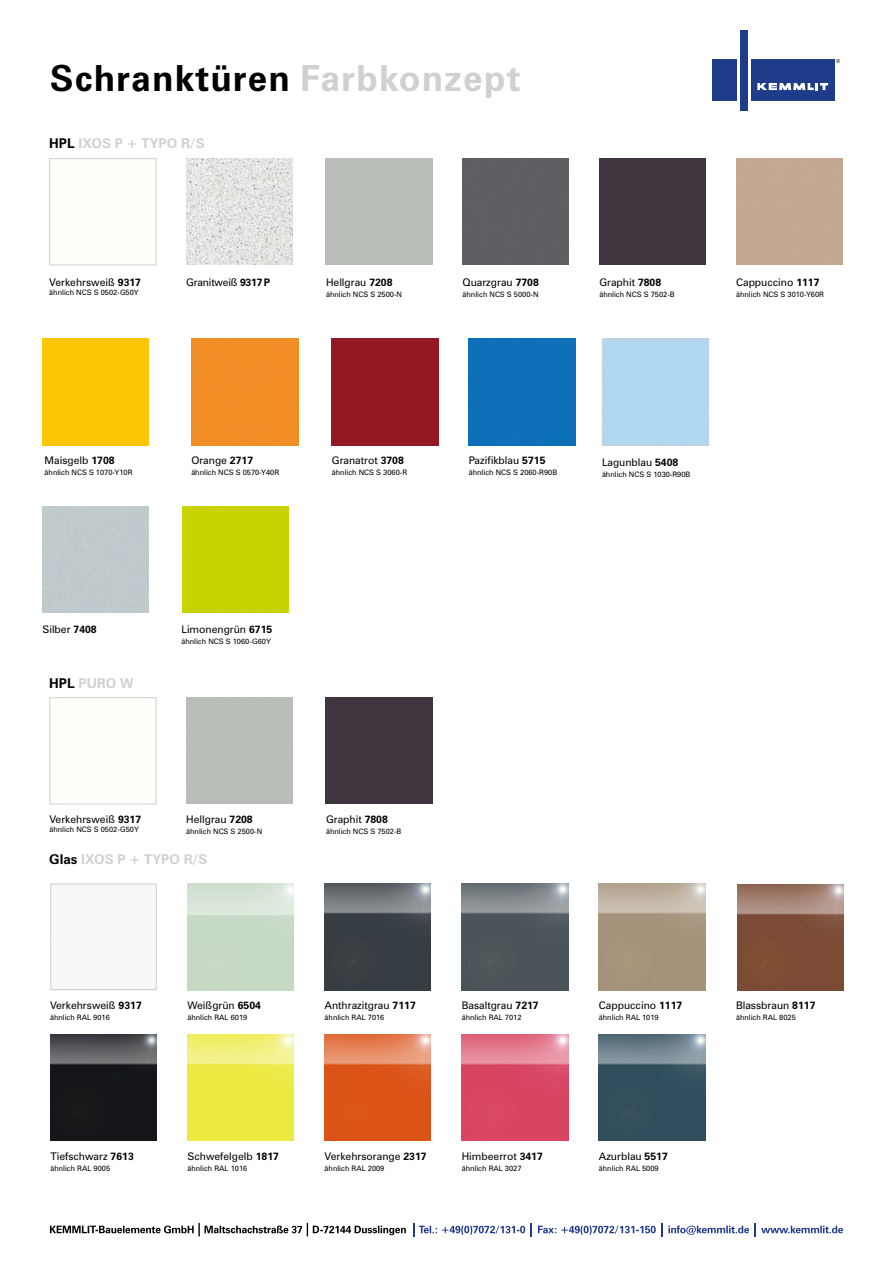
<style>
.page{position:relative;width:893px;height:1263px;background:#fff}
.page>*{position:absolute;margin:0;border:0;box-sizing:border-box;transform-origin:0 0}
.t1{font:700 36px "Zurich BT";letter-spacing:.03em;color:#000}
.t2{font:700 13.5px "Zurich BT";color:#d0d0d0}
.t3{font:10.5px "Zurich BT";color:#000}
.t4{font:10.5px "Zurich BT";letter-spacing:-.02em;color:#000}
.t5{font:7.5px "Zurich BT";color:#000}
.s1{color:#d0d0d0}
.s2{color:#000}
.s3{font-weight:700}
</style>
<div class="page">
<svg style="left:755px;top:1223px;width:88px;height:13px"></svg>
<svg style="left:538px;top:1223px;width:211px;height:13px"></svg>
<svg style="left:531px;top:1223px;width:1px;height:13px"></svg>
<svg style="left:413px;top:1223px;width:112px;height:13px"></svg>
<svg style="left:50px;top:1223px;width:356px;height:13px"></svg>
<img style="left:186px;top:158px;width:107px;height:107px">
<div style="left:462px;top:158px;width:106px;height:107px;background:#605e63"></div>
<div style="left:600px;top:158px;width:106px;height:107px;background:#40363f"></div>
<div style="left:43px;top:339px;width:106px;height:106px;background:#fdc605"></div>
<div style="left:192px;top:339px;width:106px;height:106px;background:#f18d25"></div>
<div style="left:326px;top:697px;width:106px;height:107px;background:#3f353e"></div>
<div style="left:332px;top:339px;width:106px;height:106px;background:#941824"></div>
<div style="left:469px;top:339px;width:106px;height:106px;background:#0d70b7"></div>
<div style="left:602px;top:339px;width:106px;height:106px;border:1px solid #d0d0d0"></div>
<div style="left:182px;top:506px;width:106px;height:107px;background:#c9d300"></div>
<div style="left:49px;top:158px;width:107px;height:107px;border:1px solid #d0d0d0"></div>
<div style="left:49px;top:697px;width:108px;height:107px;border:1px solid #d0d0d0"></div>
<div style="left:712px;top:59px;width:25px;height:41px;background:#1f3c8a"></div>
<div style="left:751px;top:59px;width:83px;height:41px;background:#1f3c8a"></div>
<div style="left:741px;top:31px;width:7px;height:80px;background:#1f3c8a"></div>
<svg style="left:757px;top:83px;width:71px;height:7px"></svg>
<svg style="left:836px;top:59px;width:4px;height:4px"></svg>
<div style="left:50px;top:884px;width:107px;height:106px;border:1px solid #d0d0d0"></div>
<img style="left:50px;top:1034px;width:107px;height:106px">
<img style="left:325px;top:884px;width:106px;height:106px">
<img style="left:188px;top:1034px;width:106px;height:106px">
<img style="left:462px;top:884px;width:106px;height:106px">
<img style="left:325px;top:1034px;width:106px;height:106px">
<img style="left:462px;top:1034px;width:106px;height:107px">
<img style="left:737px;top:884px;width:106px;height:106px">
<img style="left:599px;top:1034px;width:106px;height:107px">
<h1 class="t1" style="left:50px;top:56px;width:472px">Schranktüren <span class="s1">Farbkonzept</span></h1>
<h2 class="t2" style="left:49px;top:135px;width:157px"><span class="s2">HPL</span> IXOS P + TYPO R/S</h2>
<h3 class="t3" style="left:49px;top:275px;width:93px">Verkehrsweiß <span class="s3">9317</span></h3>
<p class="t5" style="left:49px;top:287px;width:91px">ähnlich NCS S 0502-G50Y</p>
<h3 class="t4" style="left:186px;top:276px;width:85px">Granitweiß <span class="s3">9317P</span></h3>
<h3 class="t3" style="left:326px;top:276px;width:68px">Hellgrau <span class="s3">7208</span></h3>
<p class="t5" style="left:326px;top:290px;width:77px">ähnlich NCS S 2500-N</p>
<h3 class="t3" style="left:463px;top:276px;width:78px">Quarzgrau <span class="s3">7708</span></h3>
<p class="t5" style="left:463px;top:290px;width:77px">ähnlich NCS S 5000-N</p>
<h3 class="t3" style="left:599px;top:276px;width:63px">Graphit <span class="s3">7808</span></h3>
<p class="t5" style="left:599px;top:290px;width:77px">ähnlich NCS S 7502-B</p>
<h3 class="t3" style="left:736px;top:275px;width:85px">Cappuccino <span class="s3">1117</span></h3>
<p class="t5" style="left:736px;top:289px;width:89px">ähnlich NCS S 3010-Y60R</p>
<h3 class="t3" style="left:45px;top:454px;width:71px">Maisgelb <span class="s3">1708</span></h3>
<p class="t5" style="left:45px;top:468px;width:89px">ähnlich NCS S 1070-Y10R</p>
<h3 class="t3" style="left:191px;top:454px;width:63px">Orange <span class="s3">2717</span></h3>
<p class="t5" style="left:191px;top:468px;width:89px">ähnlich NCS S 0570-Y40R</p>
<h3 class="t3" style="left:332px;top:454px;width:74px">Granatrot <span class="s3">3708</span></h3>
<p class="t5" style="left:332px;top:468px;width:77px">ähnlich NCS S 3060-R</p>
<h3 class="t3" style="left:469px;top:454px;width:78px">Pazifikblau <span class="s3">5715</span></h3>
<p class="t5" style="left:469px;top:468px;width:90px">ähnlich NCS S 2060-R90B</p>
<h3 class="t3" style="left:602px;top:456px;width:78px">Lagunblau <span class="s3">5408</span></h3>
<p class="t5" style="left:602px;top:470px;width:90px">ähnlich NCS S 1030-R90B</p>
<h3 class="t3" style="left:43px;top:623px;width:56px">Silber <span class="s3">7408</span></h3>
<h3 class="t3" style="left:181px;top:623px;width:92px">Limonengrün <span class="s3">6715</span></h3>
<p class="t5" style="left:181px;top:637px;width:91px">ähnlich NCS S 1060-G60Y</p>
<h2 class="t2" style="left:49px;top:675px;width:86px"><span class="s2">HPL</span> PURO W</h2>
<h3 class="t3" style="left:49px;top:813px;width:93px">Verkehrsweiß <span class="s3">9317</span></h3>
<p class="t5" style="left:49px;top:825px;width:91px">ähnlich NCS S 0502-G50Y</p>
<h3 class="t3" style="left:186px;top:813px;width:68px">Hellgrau <span class="s3">7208</span></h3>
<p class="t5" style="left:186px;top:827px;width:77px">ähnlich NCS S 2500-N</p>
<h2 class="t2" style="left:49px;top:851px;width:160px"><span class="s2">Glas</span> IXOS P + TYPO R/S</h2>
<h3 class="t3" style="left:326px;top:813px;width:63px">Graphit <span class="s3">7808</span></h3>
<p class="t5" style="left:326px;top:827px;width:77px">ähnlich NCS S 7502-B</p>
<h3 class="t3" style="left:50px;top:999px;width:93px">Verkehrsweiß <span class="s3">9317</span></h3>
<p class="t5" style="left:50px;top:1013px;width:61px">ähnlich RAL 9016</p>
<h3 class="t3" style="left:188px;top:999px;width:75px">Weißgrün <span class="s3">6504</span></h3>
<p class="t5" style="left:188px;top:1013px;width:61px">ähnlich RAL 6019</p>
<h3 class="t3" style="left:325px;top:999px;width:93px">Anthrazitgrau <span class="s3">7117</span></h3>
<p class="t5" style="left:325px;top:1013px;width:61px">ähnlich RAL 7016</p>
<h3 class="t3" style="left:462px;top:999px;width:78px">Basaltgrau <span class="s3">7217</span></h3>
<p class="t5" style="left:462px;top:1013px;width:61px">ähnlich RAL 7012</p>
<h3 class="t3" style="left:50px;top:1149px;width:85px">Tiefschwarz <span class="s3">7613</span></h3>
<p class="t5" style="left:50px;top:1163px;width:61px">ähnlich RAL 9005</p>
<h3 class="t3" style="left:188px;top:1149px;width:93px">Schwefelgelb <span class="s3">1817</span></h3>
<p class="t5" style="left:188px;top:1163px;width:61px">ähnlich RAL 1016</p>
<h3 class="t3" style="left:325px;top:1149px;width:104px">Verkehrsorange <span class="s3">2317</span></h3>
<p class="t5" style="left:325px;top:1163px;width:61px">ähnlich RAL 2009</p>
<h3 class="t3" style="left:462px;top:1149px;width:83px">Himbeerrot <span class="s3">3417</span></h3>
<p class="t5" style="left:462px;top:1163px;width:61px">ähnlich RAL 3027</p>
<h3 class="t3" style="left:599px;top:999px;width:85px">Cappuccino <span class="s3">1117</span></h3>
<p class="t5" style="left:599px;top:1013px;width:61px">ähnlich RAL 1019</p>
<h3 class="t3" style="left:599px;top:1150px;width:70px">Azurblau <span class="s3">5517</span></h3>
<p class="t5" style="left:599px;top:1164px;width:61px">ähnlich RAL 5009</p>
<h3 class="t3" style="left:736px;top:999px;width:81px">Blassbraun <span class="s3">8117</span></h3>
<p class="t5" style="left:736px;top:1013px;width:61px">ähnlich RAL 8025</p>
</div>
